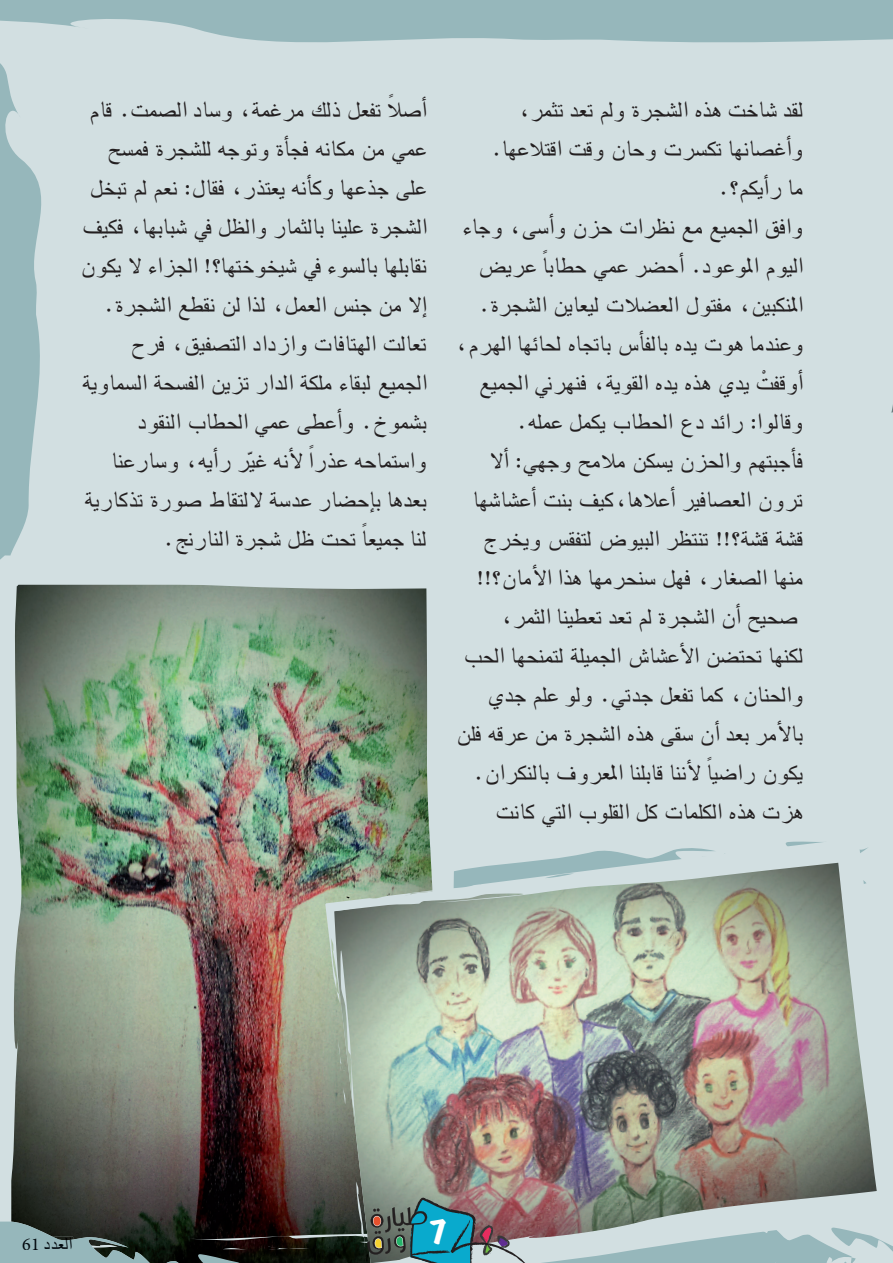
<style>
.page{position:relative;width:893px;height:1263px;background:#d2dfe1}
.page>*{position:absolute;margin:0;border:0;box-sizing:border-box;transform-origin:0 0}
.t1{font:28.5px "Marker Felt Wide";color:#fff}
.t2{font:300 24px/39px "A Xt S Implified";color:#231f20}
.t3{font:18px "Minion Pro";color:#01080d}
</style>
<div class="page">
<svg style="left:0;top:63px;width:42px;height:491px"></svg>
<img style="left:0;top:554px;width:430px;height:627px">
<img style="left:325px;top:837px;width:568px;height:426px">
<svg style="left:410px;top:889px;width:31px;height:4px"></svg>
<svg style="left:0;top:0;width:893px;height:43px;fill:#96b7bb"></svg>
<svg style="left:0;top:1181px;width:527px;height:82px"></svg>
<p class="t2" style="left:389px;top:90px;width:39px">K UCG</p>
<p class="t2" style="left:89px;top:90px;width:320px">ΩÉB .Âª°ÜDG OÉ S H° ,ÁªZÔE ∂ D P ©Π °ÓØ J</p>
<p class="t2" style="left:108px;top:129px;width:321px">°Í ÙªA IÔÉ ¬D∏Û° LƑJH ICÉÉA ¬FÉΜE ØE »ªY</p>
<p class="t2" style="left:90px;top:168px;width:339px">Π Î Ñ J ⁄ ∫:F©º ,A≤ É Q Ò À ¬J© F C É C H ¡É Y Ò L ≈ ∏ Y</p>
<p class="t2" style="left:83px;top:207px;width:346px">∞«ΜA ¡É, HÉÑ T° ‘ ¶Π DGH QÉªÃDÉH ÉÆ Y« ∏ IÔÉ°ÛDG</p>
<p class="t2" style="left:80px;top:246px;width:348px">¿ƑΜJ ’ AGÕ÷G !? ¡É ÀNƑÎ T°« ‘ AƑ°ÙDÉH ¡ ∏É F≤H É</p>
<p class="t2" style="left:103px;top:285px;width:326px">.IÔÉ°ÛDG ™ F≤£ ØD GÒD ,Πª© ¢DG ÙÆL ØE ’EG</p>
<p class="t2" style="left:130px;top:324px;width:299px">ÌÔA ,≥« °Ø ÜÀDG OGORGH ÄÉAÉÀ¡DG ÂDÉ J©</p>
<p class="t2" style="left:82px;top:363px;width:347px">ÁJHÉª°ÙDG ÁË°ÙØDG ØJÕJ QGÓDG Á Μ E∏ A É Ñ D≤ ™ « ÷ª G</p>
<p class="t2" style="left:138px;top:402px;width:291px">OƑ≤ÆDG ÜÉ ◊£ »G ªY ≈£YCGH .ÑƑª Û H°</p>
<p class="t2" style="left:112px;top:441px;width:203px">ÉÆYQÉ S H° ¬, JCGQ ÒZ ¬ ’ K</p>
<p class="t2" style="left:248px;top:447px;width:6px">Q</p>
<p class="t2" style="left:282px;top:441px;width:13px">FC</p>
<p class="t2" style="left:84px;top:480px;width:344px">ÁJQÉCÒJ IQƑ U° • À D≤É ’ °Á SÓY QÉ †° MEÉH ÉGÓ H©</p>
<p class="t2" style="left:163px;top:519px;width:206px">„. QÉÆDG IÔÉ T° ΠX Â– K</p>
<p class="t2" style="left:309px;top:441px;width:120px">GQÒY ¬MÉªÀ°SGH</p>
<p class="t2" style="left:362px;top:519px;width:66px">© «É ªL ÉÆD</p>
<p class="t2" style="left:518px;top:90px;width:287px">, Ô ª Ã J ⁄J©Ó H I Ô É ° Û D G √ Ò G Â N É D≤ÓT°</p>
<p class="t2" style="left:491px;top:129px;width:315px">¡É. YÓÀBG ÂBH ¿ÉMH ÄÖÙΜJ ¡É °F É ÜZCGH</p>
<p class="t2" style="left:718px;top:168px;width:88px">?. ºΜJCGQ ÉE</p>
<p class="t2" style="left:462px;top:207px;width:343px">A É L H ≈, ° S C G H ¿ Õ M Ä G Ô ™F ¶ E ™ « ÷ª ≥G A G H</p>
<p class="t2" style="left:478px;top:246px;width:71px">†¢ JÔY K</p>
<p class="t2" style="left:455px;top:246px;width:350px;text-align:right">ÉHÉ M£ »ªY Ö†MCG .OƑYƑŸG ΩƑ D G«<br>.IÔÉ°ÛDG ØJÉ©«D ÄÓ°†©DG ∫ƑÀØE ,ÚÑΜÆŸG ,ΩÔ¡ ¡ÉD G FÉ◊ √ÉŒÉH ¢SCÉØDÉH √ÓJ ÄƑG ÉEÓÆYH ™« ÷ª G ÊÔ¡ ,ÆA ÁJƑ D G≤ √ÓJ √ÒG …ÓJ RÂØBHCG .¬∏ªY ΠªΜJ ÜÉ ◊£ ´G O ÓFGQ :GƑDÉBH<br>’ :CG »¡LH ÍEÓE ØΜ Ù J° ¿ ◊Õ GH ¡º ÀÑLCÉA<br>°T É°¡É ÛYCG ÂÆH ∞« ,C ÉGÓYCG ÒAÉ ©Ü° DG ¿HÔJ ÊÔÎJH ≤ Ù¢ Ø À D ¢ V Ƒ « Ñ D G ¶Ô À Æ J ! ! ? Û B° Á Û B° Á<br>G’ G Ò G ¡É E Ô Ë Æ ,A¡ΠS° Q É °¨ Ü D G ¡É Æ E</p>
<p class="t2" style="left:476px;top:558px;width:62px">!!?¿ÉEC</p>
<p class="t2" style="left:501px;top:597px;width:299px">, Ô ª Ã D G ⁄J©ÓJ©£«É Æ I Ô É ° Û D G ¿ U°Ë«ÍC G</p>
<p class="t2" style="left:680px;top:636px;width:125px">À†°ØG’ – ¡ É Æ Μ D</p>
<p class="t2" style="left:464px;top:636px;width:222px">Ö ◊ ¡ ÉG Ë Æ ª À D ÷ª∏ «Á ¢G °T É Û Y C</p>
<p class="t2" style="left:487px;top:675px;width:318px">…ÓL Y∏º ƑDH ». JÓL ©Π ØJ ÉªC ¿, ◊É Æ G H</p>
<p class="t2" style="left:778px;top:714px;width:28px">’ÉH</p>
<p class="t2" style="left:687px;top:714px;width:96px;text-indent:-231px">¬A ∏Ø B Ô Y Ø E I Ô É ° Û D G √ Ò G ≈ ≤ ¿S ° H©ÓC G Ô E C ’ K</p>
<p class="t2" style="left:495px;top:753px;width:310px;text-indent:-23px">¿. GÔΜÆDÉH ±HÔ©ŸG ∏É Æ HÉB ÉÆFC<br>ÂFÉC »ÀDG ÜƑ∏≤DG ΠC ÄÉª∏ΜDG √ÒG ÄÕG</p>
<p class="t2" style="left:707px;top:753px;width:98px">°«É VGQ ¿ƑΜJ</p>
<p class="t3" style="left:22px;top:1232px;width:19px">61</p>
<p class="t1" style="left:430px;top:1218px;width:17px">7</p>
</div>
